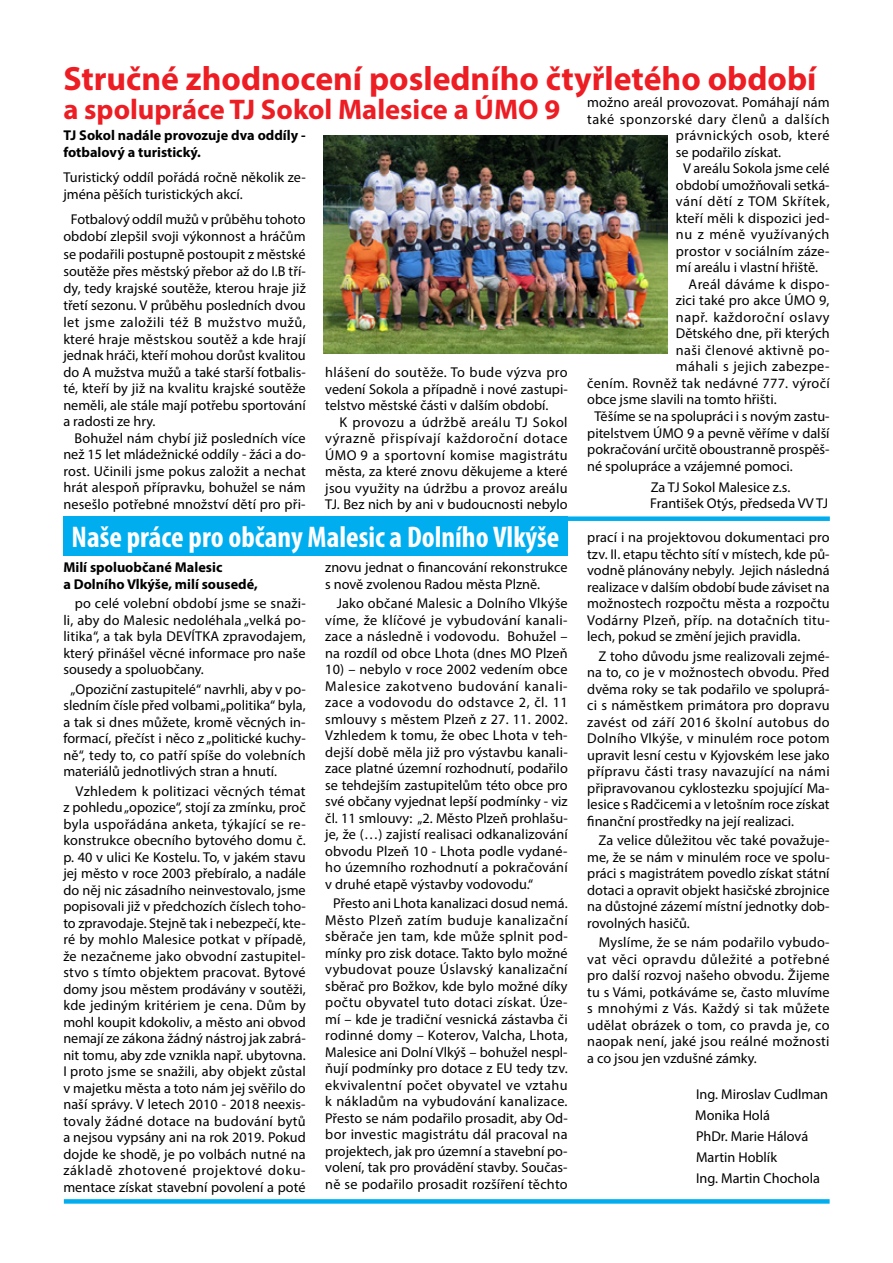
<style>
.page{position:relative;width:893px;height:1263px;background:#fff}
.page>*{position:absolute;margin:0;border:0;box-sizing:border-box;transform-origin:0 0}
.t1{font:700 33.75px "Myriad Pro";color:#ed1d24}
.t2{font:700 condensed 30px "Myriad Pro";color:#fff}
.t3{font:14.25px/16.5px "Myriad Pro";color:#000;text-align:justify}
.t4{font:700 14.25px/16.5px "Myriad Pro";color:#000}
.t5{font:14.25px "Myriad Pro";letter-spacing:.04em;color:#000}
.t6{font:14.25px "Myriad Pro";letter-spacing:.035em;color:#000}
.t7{font:14.25px "Myriad Pro";letter-spacing:.025em;color:#000}
.t8{font:14.25px "Myriad Pro";letter-spacing:.02em;color:#000}
.t9{font:14.25px "Myriad Pro";letter-spacing:.03em;color:#000}
.s1{font-weight:700;font-size:28.5px;color:#ed1d24}
</style>
<div class="page">
<div style="left:64px;top:1199px;width:766px;height:5px;background:#00aeef"></div>
<img style="left:324px;top:136px;width:343px;height:218px">
<div style="left:568px;top:516px;width:262px;height:5px;background:#00aeef"></div>
<div style="left:63px;top:516px;width:505px;height:40px;background:#00aeef"></div>
<h1 class="t1" style="left:63px;top:57px;width:755px">Stručné zhodnocení posledního čtyřletého období</h1>
<p class="t3" style="left:63px;top:94px;width:768px"><span class="s1">a spolupráce TJ Sokol Malesice a ÚMO 9</span> možno areál provozovat. Pomáhají nám</p>
<p class="t5" style="left:587px;top:110px;width:244px">také sponzorské dary členů a dalších</p>
<p class="t6" style="left:676px;top:127px;width:155px">právnických osob, které</p>
<p class="t3" style="left:676px;top:144px;width:107px">se podařilo získat.</p>
<p class="t3" style="left:683px;top:160px;width:148px">V areálu Sokola jsme celé</p>
<p class="t3" style="left:676px;top:177px;width:155px">období umožňovali setká-</p>
<p class="t6" style="left:676px;top:193px;width:155px">vání dětí z TOM Skřítek,</p>
<p class="t3" style="left:676px;top:210px;width:155px">kteří měli k dispozici jed-</p>
<p class="t5" style="left:676px;top:226px;width:155px">nu z méně využívaných</p>
<p class="t3" style="left:676px;top:243px;width:155px">prostor v sociálním záze-</p>
<p class="t3" style="left:676px;top:259px;width:144px">mí areálu i vlastní hřiště.</p>
<p class="t7" style="left:689px;top:275px;width:142px">Areál dáváme k dispo-</p>
<p class="t3" style="left:676px;top:292px;width:155px">zici také pro akce ÚMO 9,</p>
<p class="t5" style="left:676px;top:308px;width:155px">např. každoroční oslavy</p>
<p class="t3" style="left:676px;top:325px;width:155px">Dětského dne, při kterých</p>
<p class="t7" style="left:676px;top:341px;width:155px">naši členové aktivně po-</p>
<p class="t9" style="left:676px;top:358px;width:155px">máhali s jejich zabezpe-</p>
<p class="t8" style="left:587px;top:374px;width:244px">čením. Rovněž tak nedávné 777. výročí</p>
<p class="t3" style="left:587px;top:391px;width:191px">obce jsme slavili na tomto hřišti.</p>
<p class="t3" style="left:595px;top:408px;width:237px">Těšíme se na spolupráci i s novým zastu-</p>
<p class="t3" style="left:587px;top:424px;width:244px">pitelstvem ÚMO 9 a pevně věříme v další</p>
<p class="t3" style="left:587px;top:441px;width:244px">pokračování určitě oboustranně prospěš-</p>
<p class="t3" style="left:587px;top:457px;width:207px">né spolupráce a vzájemné pomoci.</p>
<p class="t3" style="left:650px;top:478px;width:179px">Za TJ Sokol Malesice z.s.<br>František Otýs, předseda VV TJ</p>
<p class="t4" style="left:63px;top:127px;width:244px">TJ Sokol nadále provozuje dva oddíly - fotbalový a turistický.</p>
<p class="t3" style="left:63px;top:169px;width:244px">Turistický oddíl pořádá ročně několik ze&shy;jména pěších turistických akcí.</p>
<p class="t3" style="left:63px;top:211px;width:244px;text-indent:8px">Fotbalový oddíl mužů v průběhu tohoto období zlepšil svoji výkonnost a hráčům se podařili postupně postoupit z městské soutěže přes městský přebor až do I.B tří&shy;dy, tedy krajské soutěže, kterou hraje již třetí sezonu. V průběhu posledních dvou let jsme založili též B mužstvo mužů, které hraje městskou soutěž a kde hrají jednak hráči, kteří mohou dorůst kvalitou do A mužstva mužů a také starší fotbalis&shy;té, kteří by již na kvalitu krajské soutěže neměli, ale stále mají potřebu sportování a radosti ze hry.</p>
<p class="t3" style="left:63px;top:429px;width:244px;text-indent:11px">Bohužel nám chybí již posledních více než 15 let mládežnické oddíly - žáci a do&shy;rost. Učinili jsme pokus založit a nechat hrát alespoň přípravku, bohužel se nám nesešlo potřebné množství dětí pro při-</p>
<p class="t3" style="left:325px;top:364px;width:244px">hlášení do soutěže. To bude výzva pro vedení Sokola a případně i nové zastupi&shy;telstvo městské části v dalším období.</p>
<p class="t3" style="left:325px;top:414px;width:244px;text-indent:14px">K provozu a údržbě areálu TJ Sokol výrazně přispívají každoroční dotace ÚMO 9 a sportovní komise magistrátu města, za které znovu děkujeme a které jsou využity na údržbu a provoz areálu TJ. Bez nich by ani v budoucnosti nebylo</p>
<h2 class="t2" style="left:72px;top:519px;width:489px">Naše práce pro občany Malesic a Dolního Vlkýše</h2>
<p class="t4" style="left:63px;top:558px;width:196px">Milí spoluobčané Malesic<br>a Dolního Vlkýše, milí sousedé,</p>
<p class="t3" style="left:63px;top:595px;width:244px;text-indent:11px">po celé volební období jsme se snaži&shy;li, aby do Malesic nedoléhala „velká po&shy;litika“, a tak byla DEVÍTKA zpravodajem, který přinášel věcné informace pro naše sousedy a spoluobčany.</p>
<p class="t3" style="left:63px;top:680px;width:244px;text-indent:7px">„Opoziční zastupitelé“ navrhli, aby v po&shy;sledním čísle před volbami „politika“ byla, a tak si dnes můžete, kromě věcných in&shy;formací, přečíst i něco z „politické kuchy&shy;ně“, tedy to, co patří spíše do volebních materiálů jednotlivých stran a hnutí.</p>
<p class="t3" style="left:63px;top:782px;width:244px;text-indent:12px">Vzhledem k politizaci věcných témat z pohledu „opozice“, stojí za zmínku, proč byla uspořádána anketa, týkající se re&shy;konstrukce obecního bytového domu č. p. 40 v ulici Ke Kostelu. To, v jakém stavu jej město v roce 2003 přebíralo, a nadále do něj nic zásadního neinvestovalo, jsme popisovali již v předchozích číslech toho&shy;to zpravodaje. Stejně tak i nebezpečí, kte&shy;ré by mohlo Malesice potkat v případě, že nezačneme jako obvodní zastupitel&shy;stvo s tímto objektem pracovat. Bytové domy jsou městem prodávány v soutěži, kde jediným kritériem je cena. Dům by mohl koupit kdokoliv, a město ani obvod nemají ze zákona žádný nástroj jak zabrá&shy;nit tomu, aby zde vznikla např. ubytovna.<br>I proto jsme se snažili, aby objekt zůstal v majetku města a toto nám jej svěřilo do naší správy. V letech 2010 - 2018 neexis&shy;tovaly žádné dotace na budování bytů a nejsou vypsány ani na rok 2019. Pokud dojde ke shodě, je po volbách nutné na základě zhotovené projektové doku&shy;mentace získat stavební povolení a poté</p>
<p class="t3" style="left:325px;top:559px;width:244px">znovu jednat o financování rekonstrukce s nově zvolenou Radou města Plzně.</p>
<p class="t3" style="left:325px;top:595px;width:244px;text-indent:11px">Jako občané Malesic a Dolního Vlkýše víme, že klíčové je vybudování kanali&shy;zace a následně i vodovodu. Bohužel – na rozdíl od obce Lhota (dnes MO Plzeň</p>
<p class="t3" style="left:325px;top:661px;width:244px">10) – nebylo v roce 2002 vedením obce Malesice zakotveno budování kanali&shy;zace a vodovodu do odstavce 2, čl. 11 smlouvy s městem Plzeň z 27. 11. 2002.<br>Vzhledem k tomu, že obec Lhota v teh&shy;dejší době měla již pro výstavbu kanali&shy;zace platné územní rozhodnutí, podařilo se tehdejším zastupitelům této obce pro své občany vyjednat lepší podmínky - viz čl. 11 smlouvy: „2. Město Plzeň prohlašu&shy;je, že (…) zajistí realisaci odkanalizování obvodu Plzeň 10 - Lhota podle vydané&shy;ho územního rozhodnutí a pokračování v druhé etapě výstavby vodovodu.“</p>
<p class="t3" style="left:325px;top:895px;width:244px;text-align:center">Přesto ani Lhota kanalizaci dosud nemá.<br>Město Plzeň zatím buduje kanalizační sběrače jen tam, kde může splnit pod&shy;mínky pro zisk dotace. Takto bylo možné vybudovat pouze Úslavský kanalizační sběrač pro Božkov, kde bylo možné díky počtu obyvatel tuto dotaci získat. Úze&shy;mí – kde je tradiční vesnická zástavba či rodinné domy – Koterov, Valcha, Lhota, Malesice ani Dolní Vlkýš – bohužel nespl&shy;ňují podmínky pro dotace z EU tedy tzv. ekvivalentní počet obyvatel ve vztahu k nákladům na vybudování kanalizace.<br>Přesto se nám podařilo prosadit, aby Od&shy;bor investic magistrátu dál pracoval na projektech, jak pro územní a stavební po&shy;volení, tak pro provádění stavby. Součas&shy;ně se podařilo prosadit rozšíření těchto</p>
<p class="t3" style="left:587px;top:529px;width:244px">prací i na projektovou dokumentaci pro tzv. II. etapu těchto sítí v místech, kde pů&shy;vodně plánovány nebyly. Jejich následná realizace v dalším období bude záviset na možnostech rozpočtu města a rozpočtu Vodárny Plzeň, příp. na dotačních titu&shy;lech, pokud se změní jejich pravidla.</p>
<p class="t3" style="left:587px;top:648px;width:244px;text-indent:11px">Z toho důvodu jsme realizovali zejmé&shy;na to, co je v možnostech obvodu. Před dvěma roky se tak podařilo ve spoluprá&shy;ci s náměstkem primátora pro dopravu zavést od září 2016 školní autobus do Dolního Vlkýše, v minulém roce potom upravit lesní cestu v Kyjovském lese jako přípravu části trasy navazující na námi připravovanou cyklostezku spojující Ma&shy;lesice s Radčicemi a v letošním roce získat finanční prostředky na její realizaci.</p>
<p class="t3" style="left:587px;top:832px;width:244px;text-indent:11px">Za velice důležitou věc také považuje&shy;me, že se nám v minulém roce ve spolu&shy;práci s magistrátem povedlo získat státní dotaci a opravit objekt hasičské zbrojnice na důstojné zázemí místní jednotky dob&shy;rovolných hasičů.</p>
<p class="t3" style="left:587px;top:934px;width:244px;text-indent:12px">Myslíme, že se nám podařilo vybudo&shy;vat věci opravdu důležité a potřebné pro další rozvoj našeho obvodu. Žijeme tu s Vámi, potkáváme se, často mluvíme s mnohými z Vás. Každý si tak můžete udělat obrázek o tom, co pravda je, co naopak není, jaké jsou reálné možnosti a co jsou jen vzdušné zámky.</p>
<p class="t3" style="left:695px;top:1083px;width:134px;line-height:21px;text-align:left">Ing. Miroslav Cudlman<br>Monika Holá<br>PhDr. Marie Hálová<br>Martin Hoblík<br>Ing. Martin Chochola</p>
</div>
